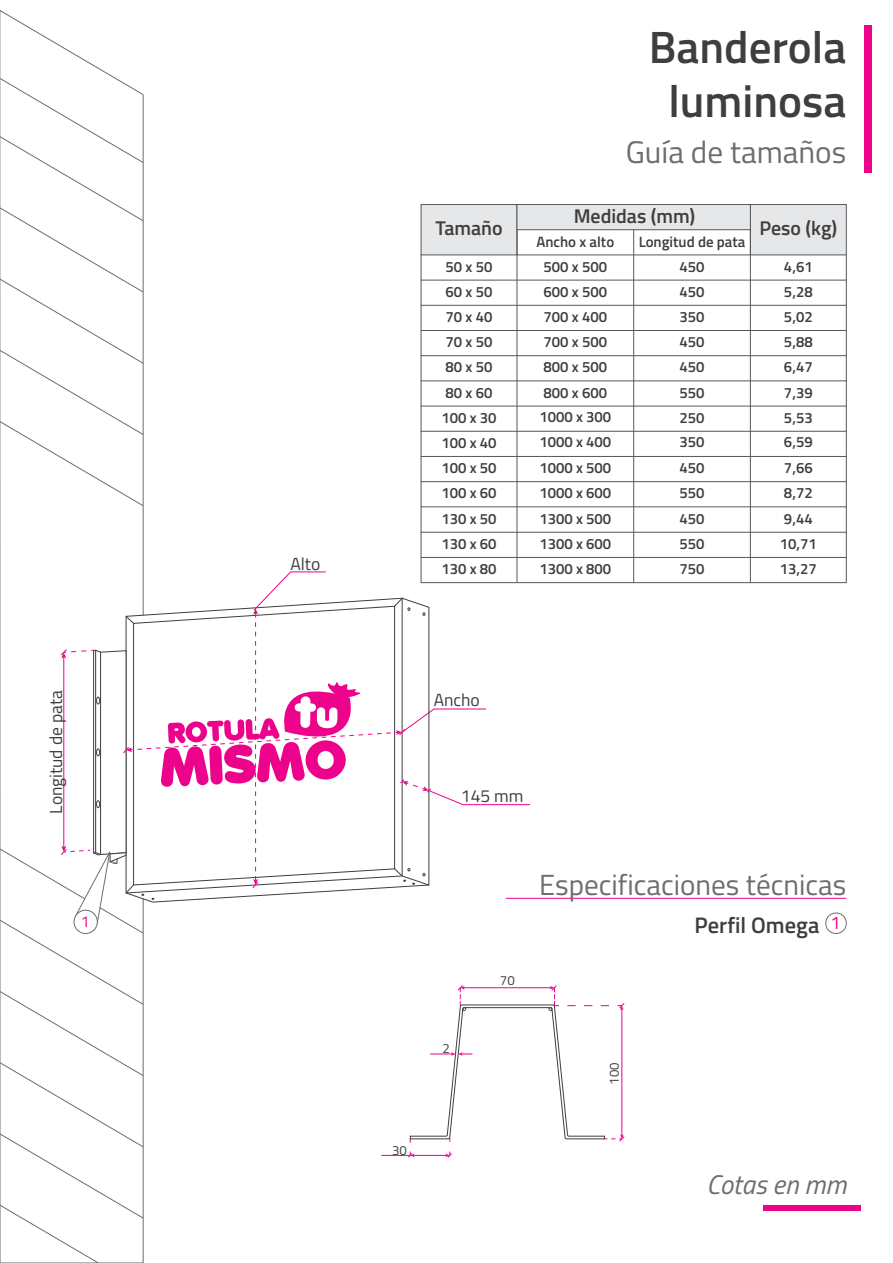
<style>
.page{position:relative;width:893px;height:1263px;background:#fff}
.page>*{position:absolute;margin:0;border:0;box-sizing:border-box;transform-origin:0 0}
.t1{font:600 45.3px/54.3px "Titillium";color:#3e3e3f;text-align:center}
.t2{font:31.2px "Titillium";color:#6c6d70}
.t3{font:29.1px "Titillium";color:#6c6d70}
.t4{font:italic 27px "Titillium";color:#6c6d70}
.t5{font:600 22.5px "Titillium";color:#3e3e3f}
.t6{font:600 19.95px "Titillium";color:#3e3e3f}
.t7{font:18px "Titillium";color:#ed028c}
.t8{font:17.55px "Titillium";color:#3e3e3f}
.t9{font:15.75px "Titillium";color:#ed028c}
.t10{font:600 14.85px/25.2px "Titillium";color:#3e3e3f}
.t11{font:13.2px "Titillium";color:#3e3e3f}
</style>
<div class="page">
<div style="left:825px;top:913px;width:22px;height:21px;border:1px solid #6c6d70;border-radius:50%"></div>
<svg style="left:0;top:10px;width:144px;height:561px"></svg>
<hr style="left:506px;top:898px;width:340px;height:1px;background:#ed028c">
<div style="left:864px;top:25px;width:8px;height:148px;background:#ed028c"></div>
<div style="left:763px;top:1205px;width:97px;height:6px;background:#ed028c"></div>
<svg style="left:420px;top:204px;width:97px;height:52px;background:#dedfe1"></svg>
<div style="left:421px;top:330px;width:426px;height:26px;border:1px solid #57585a"></div>
<div style="left:421px;top:355px;width:426px;height:26px;border:1px solid #57585a"></div>
<div style="left:421px;top:431px;width:426px;height:26px;border:1px solid #57585a"></div>
<div style="left:421px;top:456px;width:426px;height:26px;border:1px solid #57585a"></div>
<div style="left:421px;top:481px;width:426px;height:26px;border:1px solid #57585a"></div>
<div style="left:421px;top:532px;width:426px;height:26px;border:1px solid #57585a"></div>
<div style="left:421px;top:557px;width:426px;height:26px;border:1px solid #57585a"></div>
<div style="left:421px;top:280px;width:426px;height:26px;border:1px solid #57585a"></div>
<div style="left:517px;top:204px;width:234px;height:26px;background:#e6e7e9;border:1px solid #57585a"></div>
<hr style="left:633px;top:230px;width:1px;height:353px;background:#57585a">
<hr style="left:750px;top:255px;width:1px;height:328px;background:#57585a">
<hr style="left:517px;top:230px;width:1px;height:353px;background:#57585a">
<svg style="left:750px;top:204px;width:97px;height:52px;background:#dddee0"></svg>
<hr style="left:517px;top:255px;width:233px;height:1px;background:#57585a">
<svg style="left:0;top:571px;width:625px;height:692px"></svg>
<div style="left:74px;top:910px;width:23px;height:23px;background:#fff;border-radius:50%"></div>
<div style="left:74px;top:910px;width:24px;height:24px;border:1px solid #6c6d70;border-radius:50%"></div>
<p class="t8" style="left:290px;top:551px;width:31px">Alto</p>
<h1 class="t1" style="left:649px;top:18px;width:199px">Banderola luminosa</h1>
<h2 class="t2" style="left:626px;top:129px;width:222px">Guía de tamaños</h2>
<h3 class="t6" style="left:574px;top:201px;width:123px">Medidas (mm)</h3>
<p class="t10" style="left:536px;top:228px;width:79px;text-align:center">Ancho x alto<br>500 x 500</p>
<h3 class="t6" style="left:435px;top:213px;width:69px">Tamaño</h3>
<h3 class="t6" style="left:759px;top:213px;width:79px">Peso (kg)</h3>
<p class="t10" style="left:639px;top:228px;width:108px">Longitud de pata</p>
<p class="t10" style="left:784px;top:253px;width:30px">4,61<br>5,28</p>
<p class="t10" style="left:784px;top:328px;width:30px">5,88<br>6,47</p>
<p class="t10" style="left:679px;top:253px;width:27px">450<br>450</p>
<p class="t10" style="left:679px;top:328px;width:27px">450<br>450</p>
<p class="t10" style="left:441px;top:253px;width:57px">50 x 50<br>60 x 50<br>70 x 40<br>70 x 50<br>80 x 50<br>80 x 60<br>100 x 30<br>100 x 40<br>100 x 50<br>100 x 60<br>130 x 50<br>130 x 60<br>130 x 80</p>
<p class="t10" style="left:539px;top:278px;width:73px">600 x 500<br>700 x 400<br>700 x 500<br>800 x 500<br>800 x 600<br>1000 x 300<br>1000 x 400<br>1000 x 500<br>1000 x 600<br>1300 x 500<br>1300 x 600<br>1300 x 800</p>
<p class="t10" style="left:679px;top:303px;width:27px">350</p>
<p class="t10" style="left:784px;top:303px;width:30px">5,02</p>
<p class="t10" style="left:679px;top:379px;width:27px">550</p>
<p class="t10" style="left:784px;top:379px;width:30px">7,39</p>
<p class="t10" style="left:784px;top:404px;width:30px">5,53</p>
<p class="t10" style="left:679px;top:404px;width:27px">250</p>
<p class="t10" style="left:784px;top:429px;width:30px">6,59</p>
<p class="t10" style="left:679px;top:429px;width:27px">350</p>
<p class="t10" style="left:784px;top:455px;width:30px">7,66</p>
<p class="t10" style="left:679px;top:455px;width:27px">450</p>
<p class="t10" style="left:679px;top:479px;width:27px;text-align:justify">550<br>450<br>550<br>750</p>
<p class="t10" style="left:780px;top:479px;width:39px">8,72<br>9,44<br>10,71<br>13,27</p>
<p class="t8" style="left:43px;top:814px;width:125px;rotate:-90deg">Longitud de pata</p>
<p class="t8" style="left:434px;top:687px;width:48px">Ancho</p>
<p class="t8" style="left:461px;top:783px;width:64px">145 mm</p>
<h3 class="t3" style="left:539px;top:863px;width:309px">Especificaciones técnicas</h3>
<p class="t9" style="left:81px;top:910px;width:10px">1</p>
<p class="t7" style="left:830px;top:910px;width:12px">1</p>
<h3 class="t5" style="left:694px;top:908px;width:126px">Perfil Omega</h3>
<p class="t11" style="left:442px;top:1038px;width:9px">2</p>
<p class="t11" style="left:500px;top:971px;width:16px">70</p>
<p class="t11" style="left:604px;top:1085px;width:24px;rotate:-90deg">100</p>
<p class="t11" style="left:392px;top:1140px;width:16px">30</p>
<h3 class="t4" style="left:706px;top:1164px;width:141px">Cotas en mm</h3>
</div>
